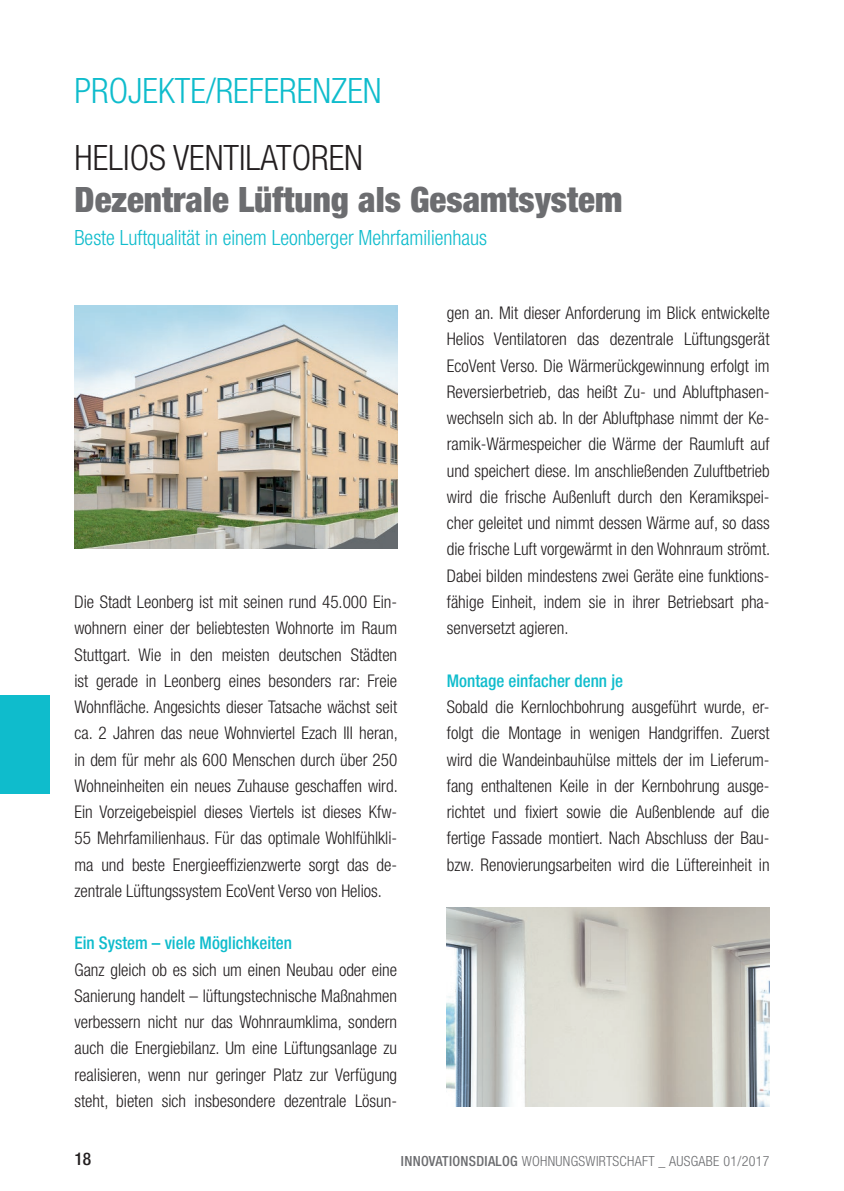
<style>
.page{position:relative;width:844px;height:1191px;background:#fff}
.page>*{position:absolute;margin:0;border:0;box-sizing:border-box;transform-origin:0 0}
.t1{font:900 condensed 35px "Helvetica Neue";color:#6c6d70}
.t2{font:300 condensed 35px "Helvetica Neue";color:#0fbccc}
.t3{font:300 condensed 35px "Helvetica Neue";color:#231f20}
.t4{font:300 condensed 21px "Helvetica Neue";color:#0fbccc}
.t5{font:300 condensed 17.5px/26.2px "Helvetica Neue";color:#231f20;text-align:justify}
.t6{font:500 condensed 17.5px "Helvetica Neue";color:#0fbccc}
.t7{font:500 condensed 17.5px "Helvetica Neue";color:#231f20}
.t8{font:300 condensed 14px "Helvetica Neue";letter-spacing:.02em;color:#6c6d70}
.s1{font-weight:500}
</style>
<div class="page">
<img style="left:74px;top:305px;width:323px;height:243px">
<div style="left:0;top:695px;width:50px;height:98px;background:#0fbccc"></div>
<img style="left:447px;top:907px;width:322px;height:199px">
<h1 class="t2" style="left:74px;top:70px;width:308px">PROJEKTE/REFERENZEN</h1>
<h1 class="t3" style="left:75px;top:137px;width:290px">HELIOS VENTILATOREN</h1>
<h1 class="t1" style="left:75px;top:178px;width:549px">Dezentrale Lüftung als Gesamtsystem</h1>
<p class="t4" style="left:74px;top:225px;width:414px">Beste Luftqualität in einem Leonberger Mehrfamilienhaus</p>
<p class="t5" style="left:74px;top:588px;width:325px">Die Stadt Leonberg ist mit seinen rund 45.000 Ein&shy;wohnern einer der beliebtesten Wohnorte im Raum Stuttgart. Wie in den meisten deutschen Städten ist gerade in Leonberg eines besonders rar: Freie Wohnfläche. Angesichts dieser Tatsache wächst seit ca. 2 Jahren das neue Wohnviertel Ezach III heran, in dem für mehr als 600 Menschen durch über 250<br>Wohneinheiten ein neues Zuhause geschaffen wird.<br>Ein Vorzeigebeispiel dieses Viertels ist dieses Kfw-55 Mehrfamilienhaus. Für das optimale Wohlfühlkli&shy;ma und beste Energieeffizienzwerte sorgt das de&shy;zentrale Lüftungssystem EcoVent Verso von Helios.</p>
<p class="t6" style="left:74px;top:932px;width:219px">Ein System – viele Möglichkeiten</p>
<p class="t5" style="left:74px;top:956px;width:324px">Ganz gleich ob es sich um einen Neubau oder eine Sanierung handelt – lüftungstechnische Maßnahmen verbessern nicht nur das Wohnraumklima, sondern auch die Energiebilanz. Um eine Lüftungsanlage zu realisieren, wenn nur geringer Platz zur Verfügung steht, bieten sich insbesondere dezentrale Lösun-</p>
<p class="t5" style="left:447px;top:300px;width:325px">gen an. Mit dieser Anforderung im Blick entwickelte Helios Ventilatoren das dezentrale Lüftungsgerät EcoVent Verso. Die Wärmerückgewinnung erfolgt im Reversierbetrieb, das heißt Zu- und Abluftphasen&shy;wechseln sich ab. In der Abluftphase nimmt der Ke&shy;ramik-Wärmespeicher die Wärme der Raumluft auf und speichert diese. Im anschließenden Zuluftbetrieb wird die frische Außenluft durch den Keramikspei&shy;cher geleitet und nimmt dessen Wärme auf, so dass die frische Luft vorgewärmt in den Wohnraum strömt.<br>Dabei bilden mindestens zwei Geräte eine funktions&shy;fähige Einheit, indem sie in ihrer Betriebsart pha&shy;senversetzt agieren.</p>
<p class="t6" style="left:447px;top:670px;width:178px">Montage einfacher denn je</p>
<p class="t5" style="left:447px;top:693px;width:324px">Sobald die Kernlochbohrung ausgeführt wurde, er&shy;folgt die Montage in wenigen Handgriffen. Zuerst wird die Wandeinbauhülse mittels der im Lieferum&shy;fang enthaltenen Keile in der Kernbohrung ausge&shy;richtet und fixiert sowie die Außenblende auf die fertige Fassade montiert. Nach Abschluss der Bau&shy;bzw. Renovierungsarbeiten wird die Lüftereinheit in</p>
<p class="t7" style="left:74px;top:1148px;width:18px">18</p>
<p class="t8" style="left:401px;top:1153px;width:370px"><span class="s1">INNOVATIONSDIALOG</span> WOHNUNGSWIRTSCHAFT _ AUSGABE 01/2017</p>
</div>
